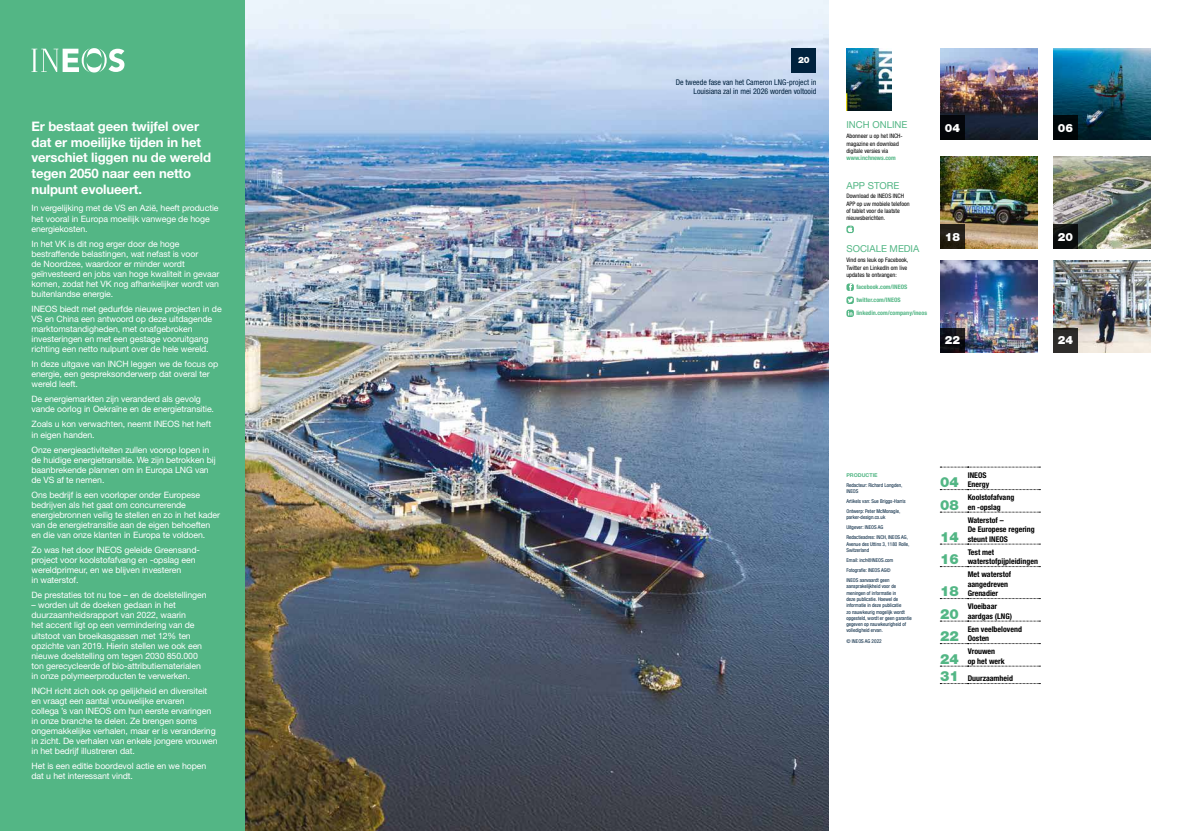
<style>
.page{position:relative;width:1191px;height:831px;background:#fff}
.page>*{position:absolute;margin:0;border:0;box-sizing:border-box;transform-origin:0 0}
.t1{font:900 14px "Helvetica Neue LT Pro";color:#53b685}
.t2{font:700 13.12px/15.8px "Helvetica Neue LT Pro";letter-spacing:-.01em;color:#fff}
.t3{font:900 11.38px "Helvetica Neue LT Pro";color:#fff}
.t4{font:9.62px "Helvetica Neue LT Pro";color:#53b685}
.t5{font:8.75px/10.1px "Helvetica Neue LT Pro";letter-spacing:-.01em;color:#fff}
.t6{font:900 8.75px "Helvetica Neue LT Pro";color:#fff}
.t7{font:700 condensed 7.88px/9.5px "Helvetica Neue LT Pro";color:#000}
.t8{font:condensed 7.88px/9.5px "Helvetica Neue LT Pro";color:#00223e;text-align:right}
.t9{font:condensed 6.12px/7.4px "Helvetica Neue LT Pro";color:#000}
.t10{font:700 condensed 6.12px/13px "Helvetica Neue LT Pro";color:#53b685}
.t11{font:condensed 5.25px/6.3px "Helvetica Neue LT Pro";color:#00223e}
.t12{font:700 5.25px "Helvetica Neue LT Pro";color:#53b685}
.s1{font-weight:900;font-stretch:normal;font-size:14px;color:#53b685}
</style>
<div class="page">
<img style="left:245px;top:0;width:583px;height:831px">
<div style="left:0;top:0;width:245px;height:831px;background:#53b685"></div>
<svg style="left:940px;top:467px;width:100px;height:1px"></svg>
<svg style="left:940px;top:489px;width:100px;height:1px"></svg>
<svg style="left:940px;top:512px;width:100px;height:1px"></svg>
<svg style="left:940px;top:544px;width:100px;height:1px"></svg>
<svg style="left:940px;top:566px;width:100px;height:1px"></svg>
<svg style="left:940px;top:598px;width:100px;height:1px"></svg>
<svg style="left:940px;top:621px;width:100px;height:1px"></svg>
<svg style="left:940px;top:643px;width:100px;height:1px"></svg>
<svg style="left:940px;top:666px;width:100px;height:1px"></svg>
<svg style="left:940px;top:683px;width:100px;height:1px"></svg>
<img style="left:1053px;top:261px;width:97px;height:91px">
<img style="left:1053px;top:157px;width:97px;height:92px">
<svg style="left:1053px;top:224px;width:24px;height:25px"></svg>
<img style="left:1053px;top:48px;width:97px;height:92px">
<div style="left:1053px;top:116px;width:24px;height:24px;background:#00070a"></div>
<img style="left:940px;top:157px;width:97px;height:92px">
<svg style="left:940px;top:224px;width:24px;height:25px"></svg>
<div style="left:1053px;top:328px;width:24px;height:24px;background:#2e2d2b"></div>
<img style="left:846px;top:48px;width:45px;height:62px">
<img style="left:940px;top:48px;width:97px;height:92px">
<div style="left:940px;top:116px;width:24px;height:24px;background:#05060b"></div>
<img style="left:940px;top:261px;width:97px;height:91px">
<svg style="left:940px;top:328px;width:24px;height:24px"></svg>
<svg style="left:846px;top:283px;width:8px;height:8px"></svg>
<svg style="left:849px;top:284px;width:3px;height:7px"></svg>
<svg style="left:846px;top:226px;width:8px;height:7px"></svg>
<svg style="left:847px;top:226px;width:5px;height:6px"></svg>
<svg style="left:846px;top:297px;width:8px;height:7px"></svg>
<svg style="left:847px;top:298px;width:6px;height:5px"></svg>
<svg style="left:846px;top:310px;width:8px;height:7px"></svg>
<svg style="left:848px;top:311px;width:4px;height:4px"></svg>
<div style="left:791px;top:48px;width:25px;height:25px;background:#00223e"></div>
<svg style="left:32px;top:48px;width:92px;height:25px"></svg>
<h2 class="t2" style="left:32px;top:118px;width:181px">Er bestaat geen twijfel over dat er moeilijke tijden in het verschiet liggen nu de wereld tegen 2050 naar een netto nulpunt evolueert.</h2>
<p class="t5" style="left:32px;top:203px;width:189px">In vergelijking met de VS en Azië, heeft productie het vooral in Europa moeilijk vanwege de hoge energiekosten.</p>
<p class="t5" style="left:32px;top:238px;width:189px">In het VK is dit nog erger door de hoge bestraffende belastingen, wat nefast is voor<br>de Noordzee, waardoor er minder wordt geïnvesteerd en jobs van hoge kwaliteit in gevaar komen, zodat het VK nog afhankelijker wordt van buitenlandse energie.</p>
<p class="t5" style="left:32px;top:304px;width:192px">INEOS biedt met gedurfde nieuwe projecten in de VS en China een antwoord op deze uitdagende marktomstandigheden, met onafgebroken investeringen en met een gestage vooruitgang richting een netto nulpunt over de hele wereld.</p>
<p class="t5" style="left:32px;top:359px;width:188px">In deze uitgave van INCH leggen we de focus op energie, een gespreksonderwerp dat overal ter wereld leeft.</p>
<p class="t5" style="left:32px;top:394px;width:184px">De energiemarkten zijn veranderd als gevolg vande oorlog in Oekraïne en de energietransitie.</p>
<p class="t5" style="left:32px;top:419px;width:181px">Zoals u kon verwachten, neemt INEOS het heft in eigen handen.</p>
<p class="t5" style="left:32px;top:444px;width:186px">Onze energieactiviteiten zullen voorop lopen in de huidige energietransitie. We zijn betrokken bij baanbrekende plannen om in Europa LNG van de VS af te nemen.</p>
<p class="t5" style="left:32px;top:489px;width:190px">Ons bedrijf is een voorloper onder Europese bedrijven als het gaat om concurrerende energiebronnen veilig te stellen en zo in het kader van de energietransitie aan de eigen behoeften en die van onze klanten in Europa te voldoen.</p>
<p class="t5" style="left:32px;top:545px;width:170px">Zo was het door INEOS geleide Greensand&shy;project voor koolstofafvang en -opslag een wereldprimeur, en we blijven investeren<br>in waterstof.</p>
<p class="t5" style="left:32px;top:590px;width:177px">De prestaties tot nu toe – en de doelstellingen</p>
<p class="t5" style="left:32px;top:600px;width:172px">– worden uit de doeken gedaan in het duurzaamheidsrapport van 2022, waarin<br>het accent ligt op een vermindering van de uitstoot van broeikasgassen met 12% ten opzichte van 2019. Hierin stellen we ook een nieuwe doelstelling om tegen 2030 850.000 ton gerecycleerde of bio-attributiematerialen in onze polymeerproducten te verwerken.</p>
<p class="t5" style="left:32px;top:685px;width:188px">INCH richt zich ook op gelijkheid en diversiteit en vraagt een aantal vrouwelijke ervaren<br>collega ’s van INEOS om hun eerste ervaringen in onze branche te delen. Ze brengen soms ongemakkelijke verhalen, maar er is verandering in zicht. De verhalen van enkele jongere vrouwen in het bedrijf illustreren dat.</p>
<p class="t5" style="left:32px;top:761px;width:176px">Het is een editie boordevol actie en we hopen dat u het interessant vindt.</p>
<p class="t6" style="left:798px;top:55px;width:13px">20</p>
<p class="t8" style="left:676px;top:77px;width:142px">De tweede fase van het Cameron LNG-project in<br>Louisiana zal in mei 2026 worden voltooid</p>
<p class="t4" style="left:846px;top:119px;width:62px">INCH ONLINE</p>
<p class="t9" style="left:846px;top:132px;width:58px">Abonneer u op het INCH&shy;magazine en download digitale versies via</p>
<p class="t10" style="left:846px;top:152px;width:51px">www.inchnews.com</p>
<p class="t4" style="left:846px;top:179px;width:54px">APP STORE</p>
<p class="t9" style="left:846px;top:192px;width:65px">Download de INEOS INCH<br>APP op uw mobiele telefoon of tablet voor de laatste nieuwsberichten.</p>
<p class="t4" style="left:846px;top:243px;width:74px">SOCIALE MEDIA</p>
<p class="t9" style="left:846px;top:256px;width:63px">Vind ons leuk op Facebook,<br>Twitter en LinkedIn om live updates te ontvangen:</p>
<p class="t10" style="left:856px;top:281px;width:72px">facebook.com/INEOS twitter.com/INEOS linkedin.com/company/ineos</p>
<h3 class="t3" style="left:944px;top:121px;width:17px">04</h3>
<h3 class="t3" style="left:944px;top:230px;width:17px">18</h3>
<h3 class="t3" style="left:944px;top:333px;width:17px">22</h3>
<h3 class="t3" style="left:1057px;top:121px;width:17px">06</h3>
<h3 class="t3" style="left:1057px;top:230px;width:17px">20</h3>
<h3 class="t3" style="left:1057px;top:333px;width:17px">24</h3>
<p class="t12" style="left:846px;top:472px;width:33px">PRODUCTIE</p>
<p class="t11" style="left:846px;top:482px;width:58px">Redacteur: Richard Longden,<br>INEOS</p>
<p class="t11" style="left:846px;top:496px;width:61px;line-height:10.1px">Artikels van: Sue Briggs-Harris<br>Ontwerp: Peter McMonagle,</p>
<p class="t11" style="left:846px;top:512px;width:63px;line-height:10.1px">parker-design.co.uk<br>Uitgever: INEOS AG<br>Redactieadres: INCH, INEOS AG,</p>
<p class="t11" style="left:846px;top:541px;width:65px">Avenue des Uttins 3, 1180 Rolle,<br>Switzerland</p>
<p class="t11" style="left:846px;top:555px;width:48px;line-height:10.1px">Email: inch@INEOS.com<br>Fotografie: INEOS AG©<br>INEOS aanvaardt geen</p>
<p class="t11" style="left:846px;top:583px;width:67px">aansprakelijkheid voor de meningen of informatie in<br>deze publicatie. Hoewel de informatie in deze publicatie<br>zo nauwkeurig mogelijk wordt opgesteld, wordt er geen garantie gegeven op nauwkeurigheid of volledigheid ervan.</p>
<p class="t11" style="left:846px;top:637px;width:37px">© INEOS AG 2022</p>
<h1 class="t1" style="left:940px;top:474px;width:20px">04</h1>
<p class="t7" style="left:967px;top:470px;width:23px">INEOS<br>Energy</p>
<h1 class="t1" style="left:940px;top:496px;width:20px">08</h1>
<p class="t7" style="left:967px;top:493px;width:48px">Koolstofafvang en -opslag</p>
<h1 class="t1" style="left:940px;top:528px;width:20px">14</h1>
<p class="t7" style="left:967px;top:515px;width:69px">Waterstof –<br>De Europese regering steunt INEOS</p>
<h1 class="t1" style="left:940px;top:551px;width:20px">16</h1>
<p class="t7" style="left:967px;top:547px;width:72px">Test met waterstofpijpleidingen</p>
<h1 class="t1" style="left:940px;top:583px;width:20px">18</h1>
<p class="t7" style="left:967px;top:570px;width:45px">Met waterstof aangedreven<br>Grenadier</p>
<h1 class="t1" style="left:940px;top:605px;width:20px">20</h1>
<p class="t7" style="left:967px;top:602px;width:46px">Vloeibaar aardgas (LNG)</p>
<h1 class="t1" style="left:940px;top:628px;width:20px">22</h1>
<p class="t7" style="left:967px;top:624px;width:56px">Een veelbelovend<br>Oosten</p>
<h1 class="t1" style="left:940px;top:650px;width:20px">24</h1>
<p class="t7" style="left:967px;top:647px;width:39px">Vrouwen op het werk</p>
<p class="t7" style="left:940px;top:674px;width:74px"><span class="s1">31</span> Duurzaamheid</p>
</div>
